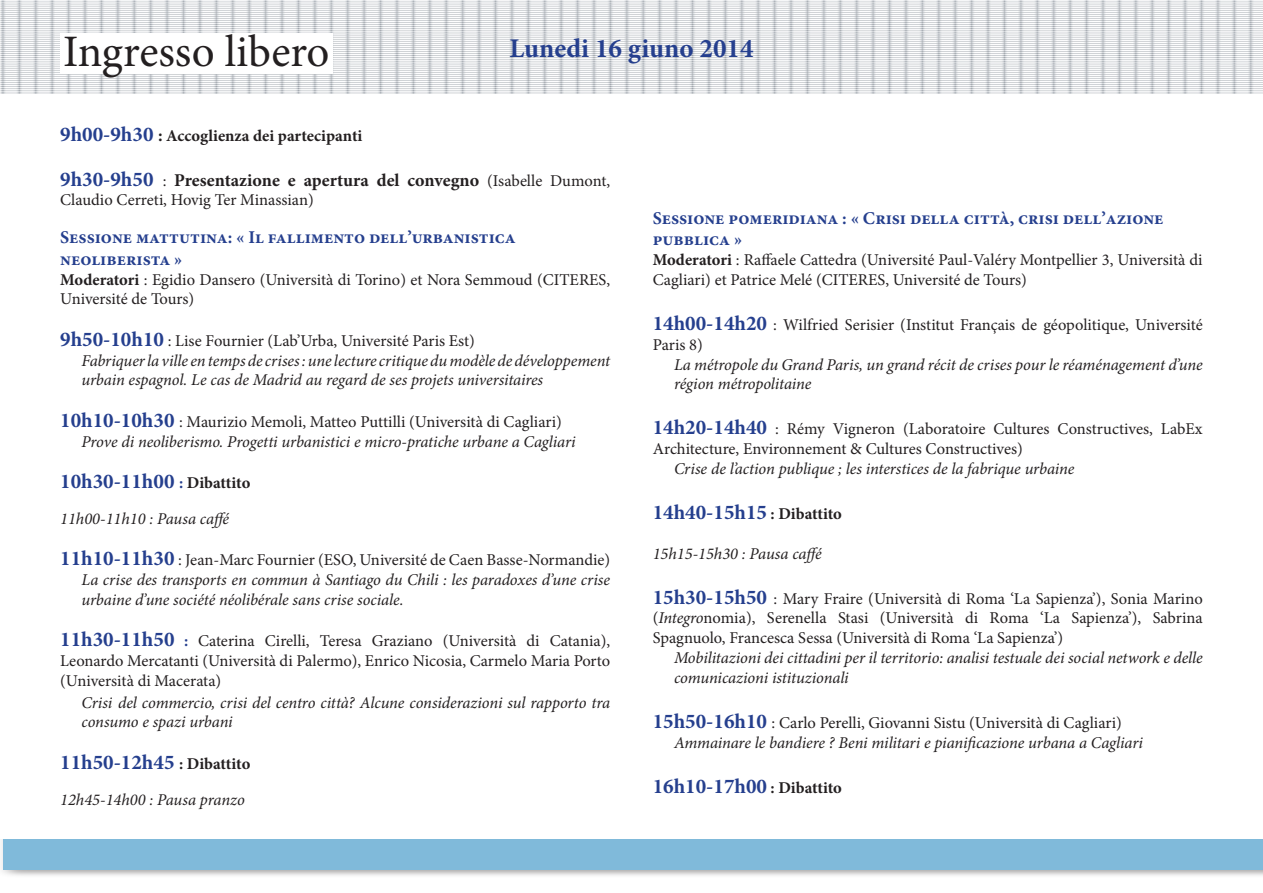
<style>
.page{position:relative;width:1263px;height:893px;background:#fff}
.page>*{position:absolute;margin:0;border:0;box-sizing:border-box;transform-origin:0 0}
.t1{font:45px "Minion Pro";color:#231f20}
.t2{font:700 27px "Minion Pro";color:#253f8e}
.t3{font:700 21px "Minion Pro";color:#253f8e}
.t4{font:700 18px/21.6px "Minion Pro";color:#253f8e}
.t5{font:700 18px "Minion Pro";color:#231f20}
.t6{font:italic 16.5px/19.8px "Minion Pro";letter-spacing:-.005em;color:#231f20}
.t7{font:16.5px/19.8px "Minion Pro";color:#231f20}
.t8{font:700 16.5px "Minion Pro";color:#231f20}
.s1{font-size:21px;color:#253f8e}
.s2{font-size:18px}
.s3{font-weight:400;font-size:16.5px}
.s4{font-weight:700}
.s5{font-weight:700;font-style:normal;font-size:21px;color:#253f8e}
.s6{font-style:normal}
.s7{font-size:16.5px}
.s8{font-size:16.5px;color:#231f20}
.s9{font-weight:700;font-size:21px;color:#253f8e}
.s10{font-weight:700;color:#253f8e}
.s11{font-style:italic}
</style>
<div class="page">
<img style="left:0;top:0;width:1263px;height:94px">
<div style="left:3px;top:839px;width:1260px;height:31px;background:#80bada"></div>
<div style="left:60px;top:34px;width:272px;height:40px;background:#fff"></div>
<h1 class="t1" style="left:63px;top:22px;width:268px">Ingresso libero</h1>
<h2 class="t2" style="left:509px;top:30px;width:246px">Lunedi 16 giuno 2014</h2>
<p class="t8" style="left:60px;top:124px;width:304px"><span class="s1">9h00-9h30</span> <span class="s2">:</span> Accoglienza dei partecipanti</p>
<p class="t5" style="left:60px;top:167px;width:551px"><span class="s1">9h30-9h50</span> <span class="s3">:</span> Presentazione e apertura del convegno <span class="s3">(Isabelle Dumont,</span></p>
<p class="t7" style="left:60px;top:190px;width:255px">Claudio Cerreti, Hovig Ter Minassian)</p>
<p class="t4" style="left:60px;top:226px;width:457px">Sessione mattutina: « Il fallimento dell’urbanistica neoliberista »</p>
<p class="t7" style="left:60px;top:270px;width:551px"><span class="s4">Moderatori</span> : Egidio Dansero (Università di Torino) et Nora Semmoud (CITERES,<br>Université de Tours)</p>
<p class="t6" style="left:82px;top:331px;width:530px;text-indent:-21px"><span class="s5">9h50-10h10</span> <span class="s6">: Lise Fournier (Lab’Urba, Université Paris Est)<br></span>Fabriquer la ville en temps de crises : une lecture critique du modèle de développement urbain espagnol. Le cas de Madrid au regard de ses projets universitaires</p>
<p class="t6" style="left:81px;top:412px;width:496px;text-indent:-21px"><span class="s5">10h10-10h30</span> <span class="s6">: Maurizio Memoli, Matteo Puttilli (Università di Cagliari)<br></span>Prove di neoliberismo. Progetti urbanistici e micro-pratiche urbane a Cagliari</p>
<p class="t3" style="left:60px;top:467px;width:192px">10h30-11h00 <span class="s7">:</span> <span class="s8">Dibattito</span></p>
<p class="t6" style="left:60px;top:509px;width:170px">11h00-11h10 : Pausa caffé</p>
<p class="t6" style="left:81px;top:550px;width:530px;text-align:justify;text-indent:-21px"><span class="s5">11h10-11h30</span> <span class="s6">: Jean-Marc Fournier (ESO, Université de Caen Basse-Normandie)<br></span>La crise des transports en commun à Santiago du Chili : les paradoxes d’une crise urbaine d’une société néolibérale sans crise sociale.</p>
<p class="t7" style="left:60px;top:631px;width:551px;text-align:justify"><span class="s9">11h30-11h50</span> <span class="s10">:</span> Caterina Cirelli, Teresa Graziano (Università di Catania), Leonardo Mercatanti (Università di Palermo), Enrico Nicosia, Carmelo Maria Porto (Università di Macerata)</p>
<p class="t6" style="left:81px;top:692px;width:530px">Crisi del commercio, crisi del centro città? Alcune considerazioni sul rapporto tra consumo e spazi urbani</p>
<p class="t3" style="left:60px;top:747px;width:192px">11h50-12h45 <span class="s8">: Dibattito</span></p>
<p class="t6" style="left:60px;top:790px;width:186px">12h45-14h00 : Pausa pranzo</p>
<p class="t4" style="left:653px;top:207px;width:512px">Sessione pomeridiana : « Crisi della città, crisi dell’azione pubblica »</p>
<p class="t7" style="left:653px;top:250px;width:551px"><span class="s4">Moderatori</span> : Raffaele Cattedra (Université Paul-Valéry Montpellier 3, Università di<br>Cagliari) et Patrice Melé (CITERES, Université de Tours)</p>
<p class="t7" style="left:653px;top:315px;width:551px"><span class="s9">14h00-14h20</span> : Wilfried Serisier (Institut Français de géopolitique, Université<br>Paris 8)</p>
<p class="t6" style="left:674px;top:354px;width:530px">La métropole du Grand Paris, un grand récit de crises pour le réaménagement d’une région métropolitaine</p>
<p class="t7" style="left:653px;top:419px;width:551px"><span class="s9">14h20-14h40</span> : Rémy Vigneron (Laboratoire Cultures Constructives, LabEx<br>Architecture, Environnement &amp; Cultures Constructives)</p>
<p class="t6" style="left:674px;top:459px;width:402px">Crise de l’action publique ; les interstices de la fabrique urbaine</p>
<p class="t3" style="left:653px;top:497px;width:191px">14h40-15h15 <span class="s8">: Dibattito</span></p>
<p class="t6" style="left:653px;top:543px;width:170px">15h15-15h30 : Pausa caffé</p>
<p class="t7" style="left:653px;top:588px;width:551px;text-align:justify"><span class="s9">15h30-15h50</span> : Mary Fraire (Università di Roma ‘La Sapienza’), Sonia Marino (<span class="s11">Integro</span>nomia), Serenella Stasi (Università di Roma ‘La Sapienza’), Sabrina Spagnuolo, Francesca Sessa (Università di Roma ‘La Sapienza’)</p>
<p class="t6" style="left:674px;top:648px;width:530px">Mobilitazioni dei cittadini per il territorio: analisi testuale dei social network e delle comunicazioni istituzionali</p>
<p class="t6" style="left:674px;top:713px;width:470px;text-indent:-21px"><span class="s5">15h50-16h10</span> <span class="s6">: Carlo Perelli, Giovanni Sistu (Università di Cagliari)<br></span>Ammainare le bandiere ? Beni militari e pianificazione urbana a Cagliari</p>
<p class="t3" style="left:653px;top:771px;width:191px">16h10-17h00 <span class="s8">: Dibattito</span></p>
</div>
